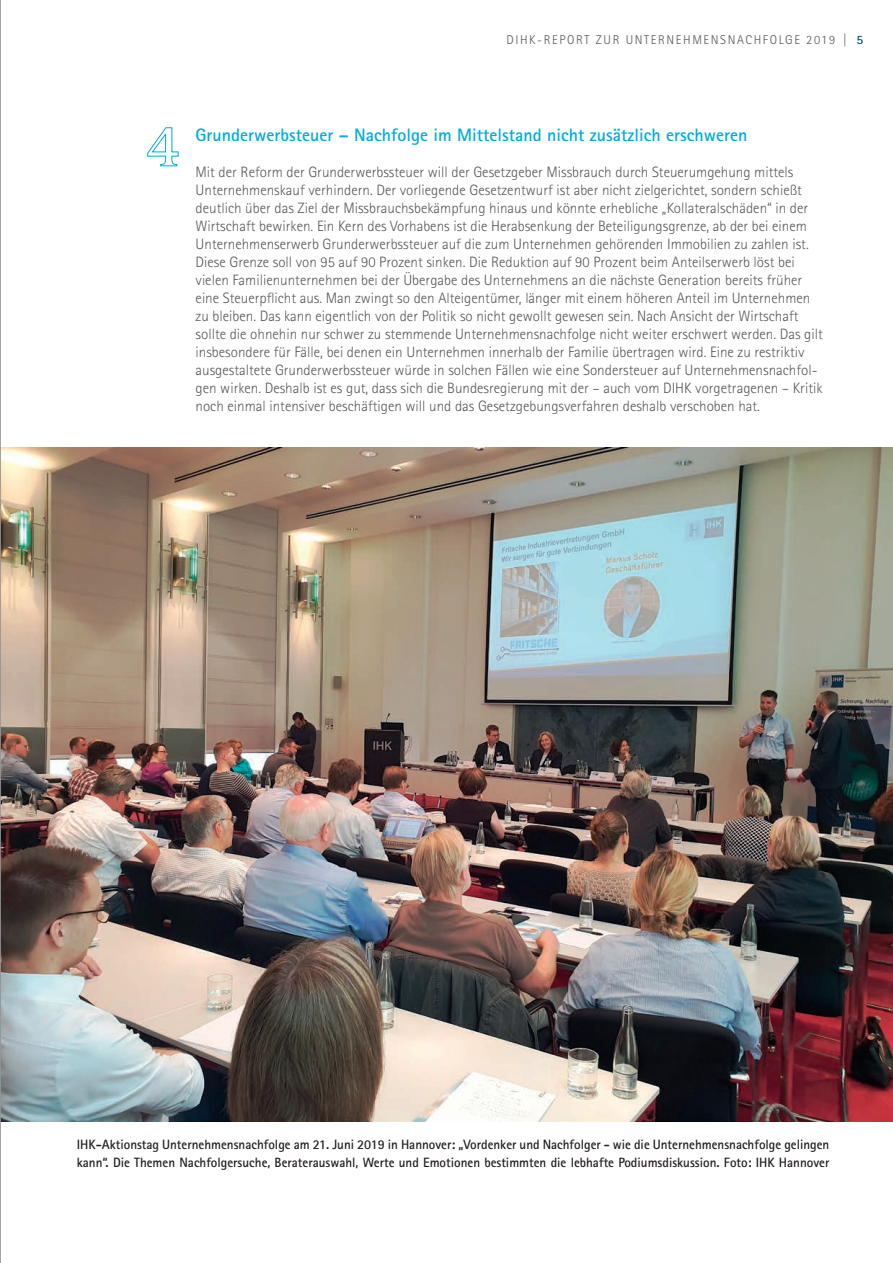
<style>
.page{position:relative;width:893px;height:1263px;background:#fff}
.page>*{position:absolute;margin:0;border:0;box-sizing:border-box;transform-origin:0 0}
.t1{font:700 18px "Agfa Rotis Sans Serif";color:#00acdd}
.t2{font:300 15px/18px "Agfa Rotis Sans Serif";color:#57585a}
.t3{font:700 13.5px/18px "Agfa Rotis Sans Serif";color:#231f20}
.t4{font:300 12.75px "Agfa Rotis Sans Serif";letter-spacing:.125em;color:#57585a}
.s1{font-weight:700;color:#005190}
</style>
<div class="page">
<img style="left:1px;top:447px;width:892px;height:674px">
<svg style="left:147px;top:127px;width:32px;height:40px"></svg>
<svg style="left:0;top:0;width:1px;height:1263px"></svg>
<p class="t4" style="left:506px;top:33px;width:358px">DIHK-REPORT ZUR UNTERNEHMENSNACHFOLGE 2019 | <span class="s1">5</span></p>
<p class="t1" style="left:196px;top:124px;width:553px">Grunderwerbsteuer – Nachfolge im Mittelstand nicht zusätzlich erschweren</p>
<p class="t2" style="left:196px;top:163px;width:629px">Mit der Reform der Grunderwerbssteuer will der Gesetzgeber Missbrauch durch Steuerumgehung mittels Unternehmenskauf verhindern. Der vorliegende Gesetzentwurf ist aber nicht zielgerichtet, sondern schießt deutlich über das Ziel der Missbrauchsbekämpfung hinaus und könnte erhebliche „Kollateralschäden“ in der Wirtschaft bewirken. Ein Kern des Vorhabens ist die Herabsenkung der Beteiligungsgrenze, ab der bei einem Unternehmenserwerb Grunderwerbssteuer auf die zum Unternehmen gehörenden Immobilien zu zahlen ist.<br>Diese Grenze soll von 95 auf 90 Prozent sinken. Die Reduktion auf 90 Prozent beim Anteilserwerb löst bei vielen Familienunternehmen bei der Übergabe des Unternehmens an die nächste Generation bereits früher eine Steuerpflicht aus. Man zwingt so den Alteigentümer, länger mit einem höheren Anteil im Unternehmen zu bleiben. Das kann eigentlich von der Politik so nicht gewollt gewesen sein. Nach Ansicht der Wirtschaft sollte die ohnehin nur schwer zu stemmende Unternehmensnachfolge nicht weiter erschwert werden. Das gilt insbesondere für Fälle, bei denen ein Unternehmen innerhalb der Familie übertragen wird. Eine zu restriktiv ausgestaltete Grunderwerbssteuer würde in solchen Fällen wie eine Sondersteuer auf Unternehmensnachfol&shy;gen wirken. Deshalb ist es gut, dass sich die Bundesregierung mit der – auch vom DIHK vorgetragenen – Kritik noch einmal intensiver beschäftigen will und das Gesetzgebungsverfahren deshalb verschoben hat.</p>
<p class="t3" style="left:77px;top:1135px;width:754px">IHK-Aktionstag Unternehmensnachfolge am 21. Juni 2019 in Hannover: „Vordenker und Nachfolger - wie die Unternehmensnachfolge gelingen kann“. Die Themen Nachfolgersuche, Beraterauswahl, Werte und Emotionen bestimmten die lebhafte Podiumsdiskussion. Foto: IHK Hannover</p>
</div>
